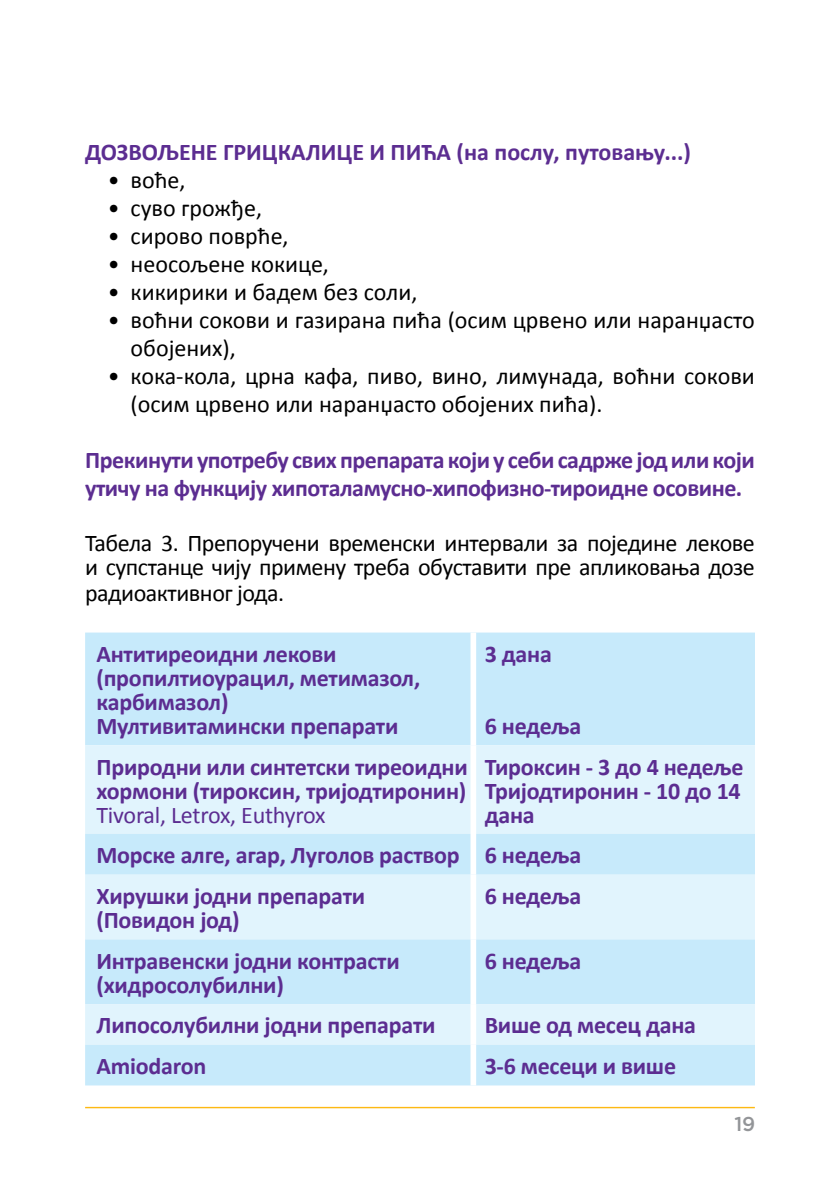
<style>
.page{position:relative;width:840px;height:1191px;background:#fff}
.page>*{position:absolute;margin:0;border:0;box-sizing:border-box;transform-origin:0 0}
.t1{font:700 24px/24px "Calibri";letter-spacing:-.01em;color:#5c2d91}
.t2{font:24px/28px "Calibri";color:#000}
.t3{font:24px "Calibri";letter-spacing:-.01em;color:#5c2d91}
.t4{font:500 20px "Gotham Pro";color:#939598}
</style>
<div class="page">
<div style="left:85px;top:632px;width:669px;height:113px;background:#c7eafb"></div>
<div style="left:85px;top:745px;width:669px;height:89px;background:#e1f4fd"></div>
<div style="left:85px;top:834px;width:669px;height:40px;background:#c7eafb"></div>
<div style="left:85px;top:874px;width:669px;height:65px;background:#e1f4fd"></div>
<div style="left:85px;top:939px;width:669px;height:65px;background:#c7eafb"></div>
<svg style="left:85px;top:1004px;width:669px;height:81px;background:#d4effc"></svg>
<div style="left:470px;top:632px;width:6px;height:113px;background:#fff"></div>
<div style="left:470px;top:745px;width:6px;height:89px;background:#fff"></div>
<div style="left:470px;top:834px;width:6px;height:40px;background:#fff"></div>
<div style="left:470px;top:874px;width:6px;height:65px;background:#fff"></div>
<div style="left:470px;top:939px;width:6px;height:65px;background:#fff"></div>
<div style="left:470px;top:1004px;width:6px;height:40px;background:#fff"></div>
<div style="left:470px;top:1044px;width:6px;height:41px;background:#fff"></div>
<hr style="left:85px;top:1106px;width:669px;height:2px;background:#fdb913">
<p class="t1" style="left:85px;top:140px;width:607px">ДОЗВОЉЕНЕ ГРИЦКАЛИЦЕ И ПИЋА (на послу, путовању...)</p>
<p class="t2" style="left:108px;top:166px;width:79px">• воће,</p>
<p class="t2" style="left:108px;top:194px;width:156px">• суво грожђе,</p>
<p class="t2" style="left:108px;top:222px;width:182px">• сирово поврће,</p>
<p class="t2" style="left:108px;top:250px;width:222px">• неосољене кокице,</p>
<p class="t2" style="left:108px;top:278px;width:311px">• кикирики и бадем без соли,</p>
<p class="t2" style="left:130px;top:306px;width:625px;text-indent:-23px">• воћни сокови и газирана пића (осим црвено или наранџасто обојених),</p>
<p class="t2" style="left:130px;top:362px;width:625px;text-indent:-23px">• кока-кола, црна кафа, пиво, вино, лимунада, воћни сокови (осим црвено или наранџасто обојених пића).</p>
<p class="t1" style="left:85px;top:446px;width:671px;line-height:28px">Прекинути употребу свих препарата који у себи садрже јод или који утичу на функцију хипоталамусно-хипофизно-тироидне осовине.</p>
<p class="t2" style="left:85px;top:530px;width:671px;line-height:25px;text-align:justify">Табела 3. Препоручени временски интервали за поједине лекове и супстанце чију примену треба обуставити пре апликовања дозе радиоактивног јода.</p>
<p class="t1" style="left:96px;top:642px;width:325px">Антитиреоидни лекови (пропилтиоурацил, метимазол, карбимазол)<br>Мултивитамински препарати</p>
<p class="t1" style="left:484px;top:642px;width:69px">3 дана</p>
<p class="t1" style="left:484px;top:714px;width:98px">6 недеља</p>
<p class="t1" style="left:484px;top:754px;width:260px;text-align:justify">Тироксин - 3 до 4 недеље Тријодтиронин - 10 до 14 дана</p>
<p class="t1" style="left:96px;top:835px;width:486px;line-height:40.6px">Морске алге, агар, Луголов раствор 6 недеља<br>Хирушки јодни препарати</p>
<p class="t1" style="left:96px;top:908px;width:144px">(Повидон јод)</p>
<p class="t1" style="left:96px;top:754px;width:372px">Природни или синтетски тиреоидни хормони (тироксин, тријодтиронин)</p>
<p class="t3" style="left:96px;top:799px;width:230px">Tivoral, Letrox, Euthyrox</p>
<p class="t1" style="left:484px;top:884px;width:98px">6 недеља</p>
<p class="t1" style="left:96px;top:948px;width:304px">Интравенски јодни контрасти (хидросолубилни)</p>
<p class="t1" style="left:484px;top:948px;width:98px">6 недеља</p>
<p class="t1" style="left:96px;top:1013px;width:340px">Липосолубилни јодни препарати</p>
<p class="t1" style="left:484px;top:1013px;width:213px">Више од месец дана</p>
<p class="t1" style="left:96px;top:1054px;width:111px">Amiodaron</p>
<p class="t1" style="left:484px;top:1054px;width:193px">3-6 месеци и више</p>
<p class="t4" style="left:734px;top:1112px;width:23px">19</p>
</div>
